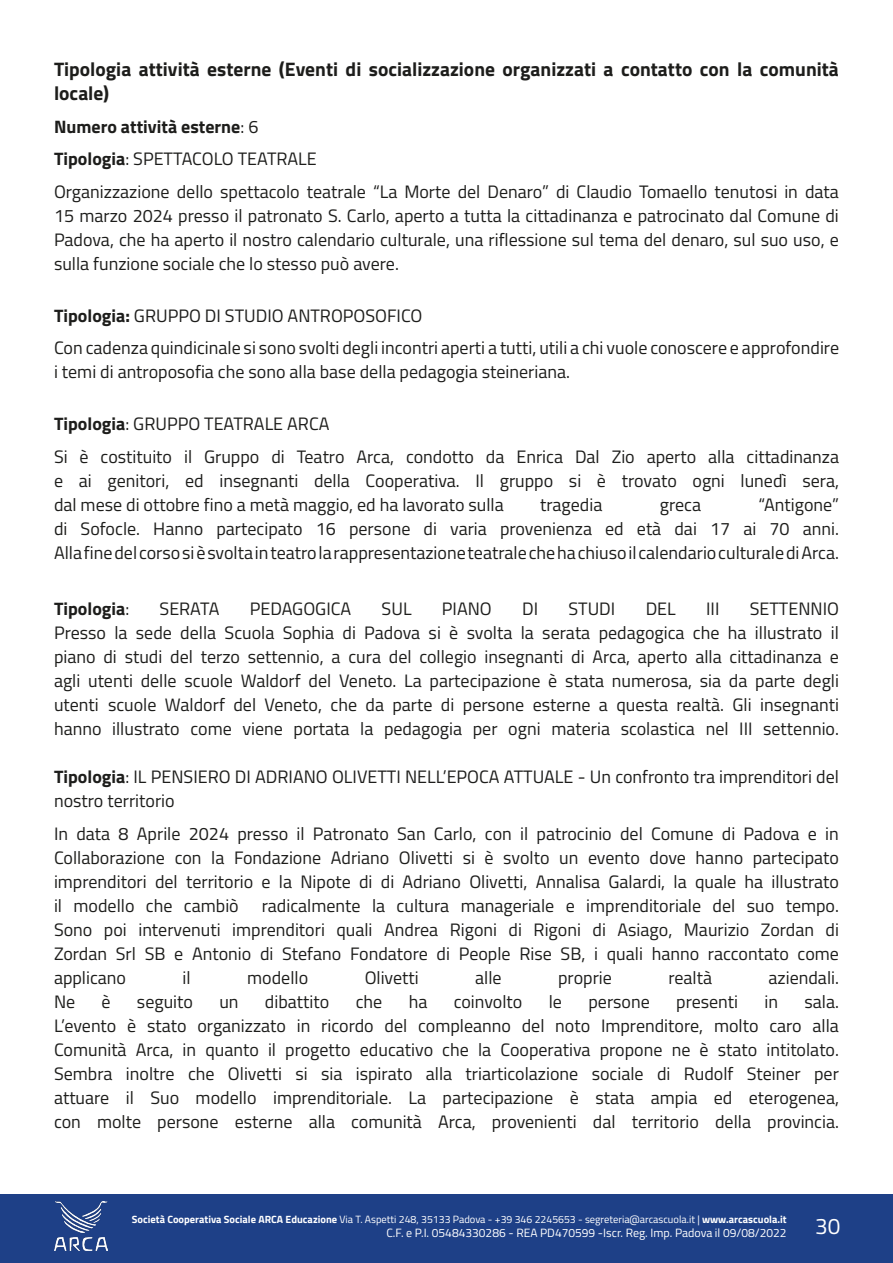
<style>
.page{position:relative;width:893px;height:1263px;background:#fff}
.page>*{position:absolute;margin:0;border:0;box-sizing:border-box;transform-origin:0 0}
.t1{font:22.5px "Titillium Web";color:#fff}
.t2{font:700 19.5px/24px "Titillium Web";color:#1d1d1b}
.t3{font:18px/24px "Titillium Web";color:#1d1d1b;text-align:justify}
.t4{font:700 18px "Titillium Web";color:#1d1d1b}
.t5{font:12px "Titillium Web";color:#fff}
.t6{font:10.5px "Titillium Web";color:#fff}
.s1{font-weight:700}
.s2{font-weight:400}
</style>
<div class="page">
<div style="left:0;top:1195px;width:893px;height:68px;background:#1e4087"></div>
<img style="left:54px;top:1201px;width:53px;height:49px">
<p class="t2" style="left:54px;top:56px;width:786px">Tipologia attività esterne (Eventi di socializzazione organizzati a contatto con la comunità locale)</p>
<p class="t3" style="left:54px;top:109px;width:786px;line-height:32.5px;text-align:left"><span class="s1">Numero attività esterne</span>: 6<br><span class="s1">Tipologia</span>: SPETTACOLO TEATRALE<br>Organizzazione dello spettacolo teatrale “La Morte del Denaro” di Claudio Tomaello tenutosi in data</p>
<p class="t3" style="left:54px;top:202px;width:786px">15 marzo 2024 presso il patronato S. Carlo, aperto a tutta la cittadinanza e patrocinato dal Comune di Padova, che ha aperto il nostro calendario culturale, una riflessione sul tema del denaro, sul suo uso, e sulla funzione sociale che lo stesso può avere.</p>
<p class="t3" style="left:54px;top:298px;width:787px;line-height:32.5px"><span class="s1">Tipologia:</span> GRUPPO DI STUDIO ANTROPOSOFICO<br>Con cadenza quindicinale si sono svolti degli incontri aperti a tutti, utili a chi vuole conoscere e approfondire</p>
<p class="t3" style="left:54px;top:359px;width:517px">i temi di antroposofia che sono alla base della pedagogia steineriana.</p>
<p class="t3" style="left:54px;top:407px;width:786px;line-height:32.5px"><span class="s1">Tipologia</span>: GRUPPO TEATRALE ARCA<br>Si è costituito il Gruppo di Teatro Arca, condotto da Enrica Dal Zio aperto alla cittadinanza</p>
<p class="t3" style="left:54px;top:467px;width:787px">e ai genitori, ed insegnanti della Cooperativa. Il gruppo si è trovato ogni lunedì sera, dal mese di ottobre fino a metà maggio, ed ha lavorato sulla</p>
<p class="t3" style="left:540px;top:491px;width:64px">tragedia</p>
<p class="t3" style="left:660px;top:491px;width:43px">greca</p>
<p class="t3" style="left:54px;top:491px;width:786px;text-indent:704px">“Antigone” di Sofocle. Hanno partecipato 16 persone di varia provenienza ed età dai 17 ai 70 anni.<br>Alla fine del corso si è svolta in teatro la rappresentazione teatrale che ha chiuso il calendario culturale di Arca.</p>
<p class="t4" style="left:54px;top:595px;width:77px">Tipologia<span class="s2">:</span></p>
<p class="t3" style="left:160px;top:596px;width:61px">SERATA</p>
<p class="t3" style="left:250px;top:596px;width:103px">PEDAGOGICA</p>
<p class="t3" style="left:382px;top:596px;width:31px">SUL</p>
<p class="t3" style="left:442px;top:596px;width:51px">PIANO</p>
<p class="t3" style="left:522px;top:596px;width:18px">DI</p>
<p class="t3" style="left:568px;top:596px;width:48px">STUDI</p>
<p class="t3" style="left:646px;top:596px;width:32px">DEL</p>
<p class="t3" style="left:706px;top:596px;width:15px">III</p>
<p class="t3" style="left:54px;top:596px;width:786px;text-indent:696px">SETTENNIO Presso la sede della Scuola Sophia di Padova si è svolta la serata pedagogica che ha illustrato il piano di studi del terzo settennio, a cura del collegio insegnanti di Arca, aperto alla cittadinanza e agli utenti delle scuole Waldorf del Veneto. La partecipazione è stata numerosa, sia da parte degli utenti scuole Waldorf del Veneto, che da parte di persone esterne a questa realtà. Gli insegnanti hanno illustrato come viene portata la pedagogia per ogni materia scolastica nel III settennio.</p>
<p class="t3" style="left:54px;top:764px;width:786px"><span class="s1">Tipologia</span>: IL PENSIERO DI ADRIANO OLIVETTI NELL’EPOCA ATTUALE - Un confronto tra imprenditori del nostro territorio</p>
<p class="t3" style="left:54px;top:820px;width:787px">In data 8 Aprile 2024 presso il Patronato San Carlo, con il patrocinio del Comune di Padova e in Collaborazione con la Fondazione Adriano Olivetti si è svolto un evento dove hanno partecipato imprenditori del territorio e la Nipote di di Adriano Olivetti, Annalisa Galardi, la quale ha illustrato il modello che cambiò</p>
<p class="t3" style="left:54px;top:892px;width:786px;text-indent:208px">radicalmente la cultura manageriale e imprenditoriale del suo tempo.<br>Sono poi intervenuti imprenditori quali Andrea Rigoni di Rigoni di Asiago, Maurizio Zordan di Zordan Srl SB e Antonio di Stefano Fondatore di People Rise SB, i quali hanno raccontato come applicano</p>
<p class="t3" style="left:183px;top:964px;width:10px">il</p>
<p class="t3" style="left:247px;top:964px;width:62px">modello</p>
<p class="t3" style="left:365px;top:964px;width:56px">Olivetti</p>
<p class="t3" style="left:475px;top:964px;width:28px">alle</p>
<p class="t3" style="left:558px;top:964px;width:55px">proprie</p>
<p class="t3" style="left:668px;top:964px;width:45px">realtà</p>
<p class="t3" style="left:768px;top:964px;width:72px">aziendali.</p>
<p class="t3" style="left:54px;top:988px;width:23px">Ne</p>
<p class="t3" style="left:102px;top:988px;width:11px">è</p>
<p class="t3" style="left:137px;top:988px;width:58px">seguito</p>
<p class="t3" style="left:219px;top:988px;width:21px">un</p>
<p class="t3" style="left:265px;top:988px;width:66px">dibattito</p>
<p class="t3" style="left:356px;top:988px;width:28px">che</p>
<p class="t3" style="left:409px;top:988px;width:20px">ha</p>
<p class="t3" style="left:454px;top:988px;width:70px">coinvolto</p>
<p class="t3" style="left:549px;top:988px;width:15px">le</p>
<p class="t3" style="left:588px;top:988px;width:63px">persone</p>
<p class="t3" style="left:676px;top:988px;width:63px">presenti</p>
<p class="t3" style="left:764px;top:988px;width:15px">in</p>
<p class="t3" style="left:54px;top:988px;width:786px;text-indent:750px">sala.<br>L’evento è stato organizzato in ricordo del compleanno del noto Imprenditore, molto caro alla Comunità Arca, in quanto il progetto educativo che la Cooperativa propone ne è stato intitolato.<br>Sembra inoltre che Olivetti si sia ispirato alla triarticolazione sociale di Rudolf Steiner per attuare il Suo modello imprenditoriale. La partecipazione è stata ampia ed eterogenea, con molte persone esterne alla comunità Arca, provenienti dal territorio della provincia.</p>
<p class="t6" style="left:132px;top:1211px;width:656px"><span class="s1">Società Cooperativa Sociale ARCA Educazione</span> Via T. Aspetti 248, 35133 Padova - +39 346 2245653 - segreteria@arcascuola.it | <span class="s1">www.arcascuola.it</span></p>
<p class="t5" style="left:386px;top:1224px;width:402px">C.F. e P.I. 05484330286 - REA PD470599 -Iscr. Reg. Imp. Padova il 09/08/2022</p>
<p class="t1" style="left:815px;top:1210px;width:27px">30</p>
</div>
